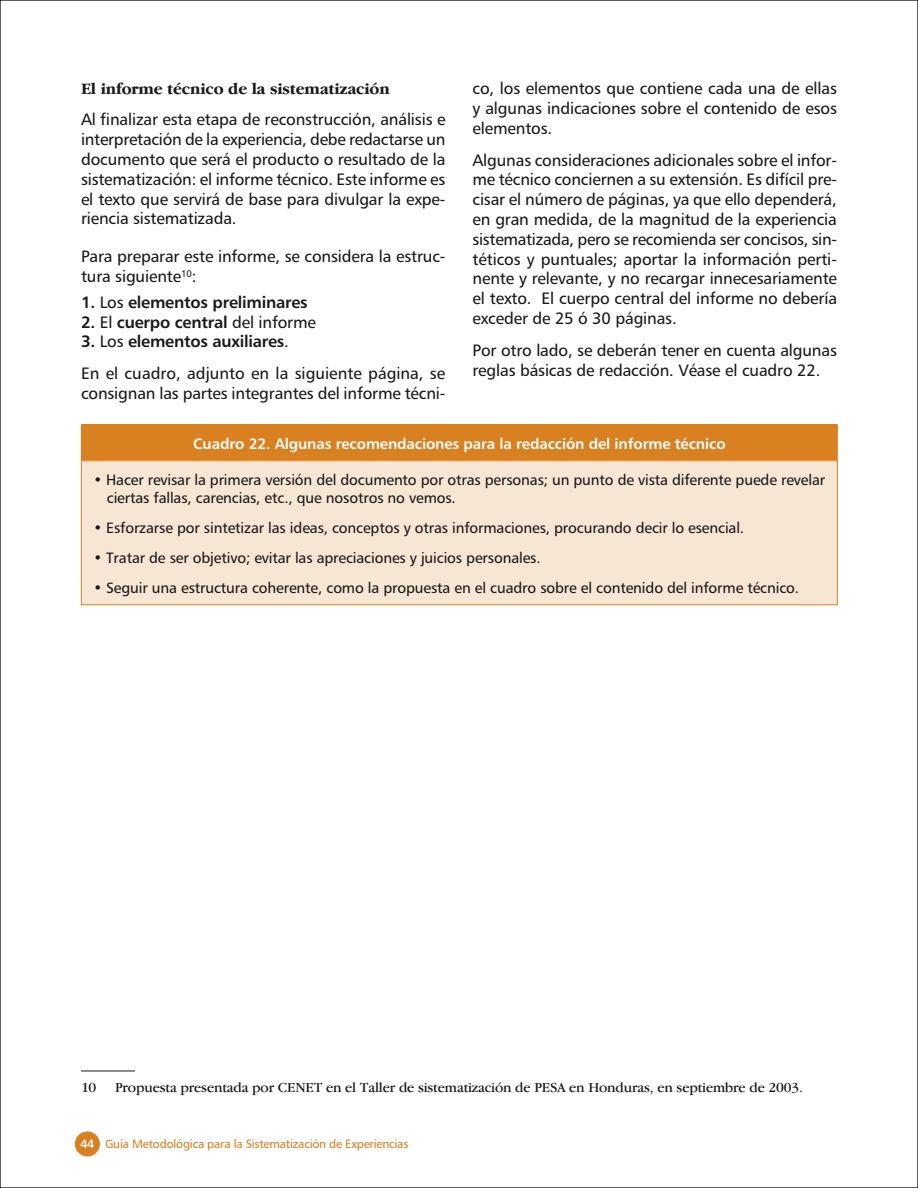
<style>
.page{position:relative;width:918px;height:1188px;background:#fff}
.page>*{position:absolute;margin:0;border:0;box-sizing:border-box;transform-origin:0 0}
.cuerpo{font:16.5px/19.8px "Humanist 777 BT Roman B";letter-spacing:-.01em;color:#1a1818;text-align:justify}
.inciso{font:16.5px "Humanist 777 BT Bold B";letter-spacing:-.015em;color:#1a1818}
.temas{font:700 16.5px "Garamond IT Cby BT";letter-spacing:-.01em;color:#1a1818}
.texto_cuadro_sangría{font:15px/18px "Humanist 777 BT Roman B";letter-spacing:-.01em;color:#1a1818}
.título_cuadros{font:15px "Humanist 777 BT Bold B";letter-spacing:-.01em;color:#fff}
.pie_de_pág{font:14.25px "Garamond IT Cby BT";letter-spacing:-.01em;color:#1a1818}
.t1{font:12px "Humanist 777 BT Roman B";letter-spacing:-.02em;color:#d98021}
.s1{font-family:"Humanist 777 BT Roman B"}
.s2{font-family:"Humanist 777 BT Bold B";color:#fff}
</style>
<div class="page">
<div style="left:75px;top:1131px;width:25px;height:25px;background:#d98021;border-radius:50%"></div>
<svg style="left:917px;top:0;width:1px;height:1188px"></svg>
<hr style="left:81px;top:1071px;width:54px;height:1px;background:#1a1818">
<div style="left:81px;top:425px;width:756px;height:36px;background:#d98021"></div>
<div style="left:81px;top:461px;width:756px;height:144px;background:#f7e6d3"></div>
<hr style="left:81px;top:424px;width:757px;height:1px;background:#d98021">
<hr style="left:837px;top:425px;width:1px;height:35px;background:#d98021">
<hr style="left:81px;top:461px;width:1px;height:143px;background:#d98021">
<hr style="left:837px;top:461px;width:1px;height:143px;background:#d98021">
<hr style="left:81px;top:604px;width:757px;height:1px;background:#d98021">
<p class="temas" style="left:81px;top:79px;width:310px">El informe técnico de la sistematización</p>
<p class="cuerpo" style="left:81px;top:109px;width:366px">Al finalizar esta etapa de reconstrucción, análisis e interpretación de la experiencia, debe redactarse un documento que será el producto o resultado de la sistematización: el informe técnico. Este informe es el texto que servirá de base para divulgar la expe&shy;riencia sistematizada.</p>
<p class="cuerpo" style="left:81px;top:246px;width:366px">Para preparar este informe, se considera la estruc&shy;tura siguiente<sup>10</sup>:</p>
<p class="inciso" style="left:81px;top:292px;width:228px">1. <span class="s1">Los</span> elementos preliminares</p>
<p class="inciso" style="left:81px;top:311px;width:236px">2. <span class="s1">El</span> cuerpo central <span class="s1">del informe</span></p>
<p class="inciso" style="left:81px;top:331px;width:209px">3. <span class="s1">Los</span> elementos auxiliares<span class="s1">.</span></p>
<p class="cuerpo" style="left:81px;top:363px;width:366px">En el cuadro, adjunto en la siguiente página, se consignan las partes integrantes del informe técni-</p>
<p class="cuerpo" style="left:472px;top:78px;width:366px">co, los elementos que contiene cada una de ellas y algunas indicaciones sobre el contenido de esos elementos.</p>
<p class="cuerpo" style="left:472px;top:150px;width:366px">Algunas consideraciones adicionales sobre el infor&shy;me técnico conciernen a su extensión. Es difícil pre&shy;cisar el número de páginas, ya que ello dependerá, en gran medida, de la magnitud de la experiencia sistematizada, pero se recomienda ser concisos, sin&shy;téticos y puntuales; aportar la información perti&shy;nente y relevante, y no recargar innecesariamente el texto. El cuerpo central del informe no debería exceder de 25 ó 30 páginas.</p>
<p class="cuerpo" style="left:472px;top:340px;width:366px">Por otro lado, se deberán tener en cuenta algunas reglas básicas de redacción. Véase el cuadro 22.</p>
<p class="título_cuadros" style="left:193px;top:434px;width:534px">Cuadro 22. Algunas recomendaciones para la redacción del informe técnico</p>
<p class="texto_cuadro_sangría" style="left:107px;top:470px;width:720px;text-indent:-14px">• Hacer revisar la primera versión del documento por otras personas; un punto de vista diferente puede revelar ciertas fallas, carencias, etc., que nosotros no vemos.</p>
<p class="texto_cuadro_sangría" style="left:93px;top:518px;width:652px">• Esforzarse por sintetizar las ideas, conceptos y otras informaciones, procurando decir lo esencial.</p>
<p class="texto_cuadro_sangría" style="left:93px;top:548px;width:449px">• Tratar de ser objetivo; evitar las apreciaciones y juicios personales.</p>
<p class="texto_cuadro_sangría" style="left:93px;top:578px;width:707px">• Seguir una estructura coherente, como la propuesta en el cuadro sobre el contenido del informe técnico.</p>
<p class="pie_de_pág" style="left:81px;top:1079px;width:17px">10</p>
<p class="pie_de_pág" style="left:115px;top:1079px;width:689px">Propuesta presentada por CENET en el Taller de sistematización de PESA en Honduras, en septiembre de 2003.</p>
<p class="t1" style="left:80px;top:1137px;width:330px"><span class="s2">44</span> Guía Metodológica para la Sistematización de Experiencias</p>
</div>
